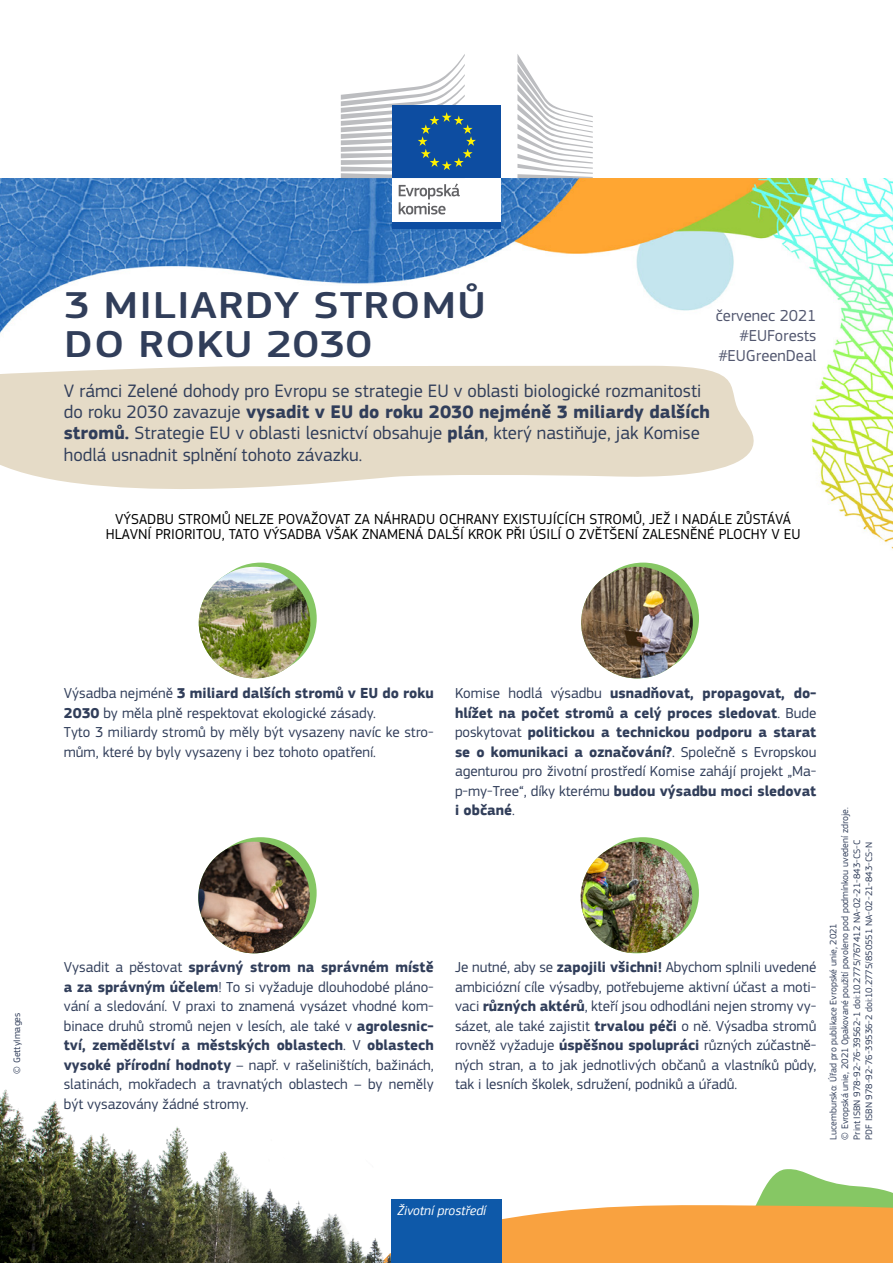
<style>
.page{position:relative;width:893px;height:1263px;background:#fff}
.page>*{position:absolute;margin:0;border:0;box-sizing:border-box;transform-origin:0 0}
.doc_title{font:500 39px/39px "EC Square Sans Pro";letter-spacing:.02em;color:#313e5a;scale:1.18 1}
.intro{font:18.75px/21.5px "EC Square Sans Pro";color:#313e5a}
.tweet{font:16.5px "EC Square Sans Pro";color:#52576f}
.doc_date{font:16.5px "EC Square Sans Pro";color:#52576f}
.body_break{font:15px/19.5px "EC Square Sans Pro";color:#313e5a;text-align:justify}
.body_break-2{font:700 15px/19.5px "EC Square Sans Pro";color:#313e5a;text-align:justify}
.slogan{font:15px/15px "EC Square Sans Pro";color:#000;text-align:center}
.body{font:15px/19.5px "EC Square Sans Pro";color:#313e5a}
.doc_theme{font:italic 13.5px "EC Square Sans Pro";color:#fff}
.lim{font:9.75px "EC Square Sans Pro";color:#313e5a}
.lim_break{font:9.75px "EC Square Sans Pro";color:#313e5a}
.copyright{font:9.75px "EC Square Sans Pro";color:#313e5a}
.s1{font-weight:700}
.s2{font-weight:400}
</style>
<div class="page">
<img style="left:0;top:178px;width:893px;height:396px">
<svg style="left:502px;top:1169px;width:391px;height:94px"></svg>
<img style="left:0;top:1089px;width:391px;height:174px">
<svg style="left:0;top:366px;width:795px;height:142px;fill:#e5dbc7"></svg>
<svg style="left:205px;top:563px;width:112px;height:111px"></svg>
<img style="left:199px;top:567px;width:111px;height:111px;border-radius:56px">
<div style="left:587px;top:563px;width:112px;height:111px;background:#86c764;border-radius:50%"></div>
<img style="left:581px;top:567px;width:112px;height:111px;border-radius:56px">
<svg style="left:205px;top:837px;width:112px;height:112px"></svg>
<img style="left:198px;top:842px;width:112px;height:111px;border-radius:56px">
<div style="left:587px;top:837px;width:112px;height:112px;background:#86c764;border-radius:50%"></div>
<img style="left:581px;top:842px;width:111px;height:110px">
<div style="left:391px;top:1199px;width:111px;height:64px;background:#0e59a9"></div>
<div style="left:392px;top:176px;width:109px;height:48px;background:#fff"></div>
<div style="left:392px;top:223px;width:109px;height:6px;background:#0d4da1"></div>
<svg style="left:517px;top:54px;width:76px;height:124px"></svg>
<div style="left:392px;top:105px;width:109px;height:73px;background:#0d4da1"></div>
<svg style="left:341px;top:54px;width:135px;height:124px"></svg>
<svg style="left:399px;top:184px;width:61px;height:30px"></svg>
<h1 class="doc_title" style="left:64px;top:286px;width:359px">3 MILIARDY STROMŮ<br>DO ROKU 2030</h1>
<p class="doc_date" style="left:716px;top:306px;width:102px">červenec 2021</p>
<p class="tweet" style="left:739px;top:326px;width:78px">#EUForests</p>
<p class="tweet" style="left:718px;top:346px;width:100px">#EUGreenDeal</p>
<p class="intro" style="left:64px;top:380px;width:648px">V rámci Zelené dohody pro Evropu se strategie EU v oblasti biologické rozmanitosti do roku 2030 zavazuje <span class="s1">vysadit v EU do roku 2030 nejméně 3 miliardy dalších stromů.</span> Strategie EU v oblasti lesnictví obsahuje <span class="s1">plán</span>, který nastiňuje, jak Komise hodlá usnadnit splnění tohoto závazku.</p>
<p class="slogan" style="left:106px;top:512px;width:696px">VÝSADBU STROMŮ NELZE POVAŽOVAT ZA NÁHRADU OCHRANY EXISTUJÍCÍCH STROMŮ, JEŽ I NADÁLE ZŮSTÁVÁ<br>HLAVNÍ PRIORITOU, TATO VÝSADBA VŠAK ZNAMENÁ DALŠÍ KROK PŘI ÚSILÍ O ZVĚTŠENÍ ZALESNĚNÉ PLOCHY V EU</p>
<p class="copyright" style="left:11px;top:1074px;width:63px;rotate:-90deg">© GettyImages</p>
<p class="body_break" style="left:64px;top:684px;width:371px">Výsadba nejméně <span class="s1">3 miliard dalších stromů v EU do roku<br>2030</span> by měla plně respektovat ekologické zásady.</p>
<p class="body" style="left:64px;top:723px;width:371px">Tyto 3 miliardy stromů by měly být vysazeny navíc ke stro&shy;mům, které by byly vysazeny i bez tohoto opatření.</p>
<p class="body_break" style="left:64px;top:957px;width:371px">Vysadit a pěstovat <span class="s1">správný strom na správném místě a za správným účelem</span>! To si vyžaduje dlouhodobé pláno&shy;vání a sledování. V praxi to znamená vysázet vhodné kom&shy;binace druhů stromů nejen v lesích, ale také v <span class="s1">agrolesnic&shy;tví, zemědělství a městských oblastech</span>. V <span class="s1">oblastech vysoké přírodní hodnoty</span> – např. v rašeliništích, bažinách, slatinách, mokřadech a travnatých oblastech – by neměly být vysazovány žádné stromy.</p>
<p class="body_break-2" style="left:455px;top:684px;width:363px"><span class="s2">Komise hodlá výsadbu</span> usnadňovat, propagovat, do&shy;hlížet na počet stromů a celý proces sledovat<span class="s2">. Bude poskytovat</span> politickou a technickou podporu a starat se o komunikaci a označování?<span class="s2">. Společně s Evropskou agenturou pro životní prostředí Komise zahájí projekt „Ma&shy;p-my-Tree“, díky kterému</span> budou výsadbu moci sledovat i občané<span class="s2">.</span></p>
<p class="body_break" style="left:455px;top:957px;width:363px">Je nutné, aby se <span class="s1">zapojili všichni!</span> Abychom splnili uvedené ambiciózní cíle výsadby, potřebujeme aktivní účast a moti&shy;vaci <span class="s1">různých aktérů</span>, kteří jsou odhodláni nejen stromy vy&shy;sázet, ale také zajistit <span class="s1">trvalou péči</span> o ně. Výsadba stromů rovněž vyžaduje <span class="s1">úspěšnou spolupráci</span> různých zúčastně&shy;ných stran, a to jak jednotlivých občanů a vlastníků půdy, tak i lesních školek, sdružení, podniků a úřadů.</p>
<p class="lim" style="left:839px;top:1140px;width:334px;rotate:-90deg">© Evropská unie, 2021 Opakované použití povoleno pod podmínkou uvedení zdroje.</p>
<p class="lim" style="left:851px;top:1140px;width:301px;rotate:-90deg">Print ISBN 978-92-76-39562-1 doi:10.2775/767412 NA-02-21-843-CS-C</p>
<p class="lim" style="left:863px;top:1140px;width:299px;rotate:-90deg">PDF ISBN 978-92-76-39536-2 doi:10.2775/850551 NA-02-21-843-CS-N</p>
<p class="lim_break" style="left:827px;top:1140px;width:218px;rotate:-90deg">Lucembursko: Úřad pro publikace Evropské unie, 2021</p>
<p class="doc_theme" style="left:398px;top:1203px;width:90px">Životní prostředí</p>
</div>
